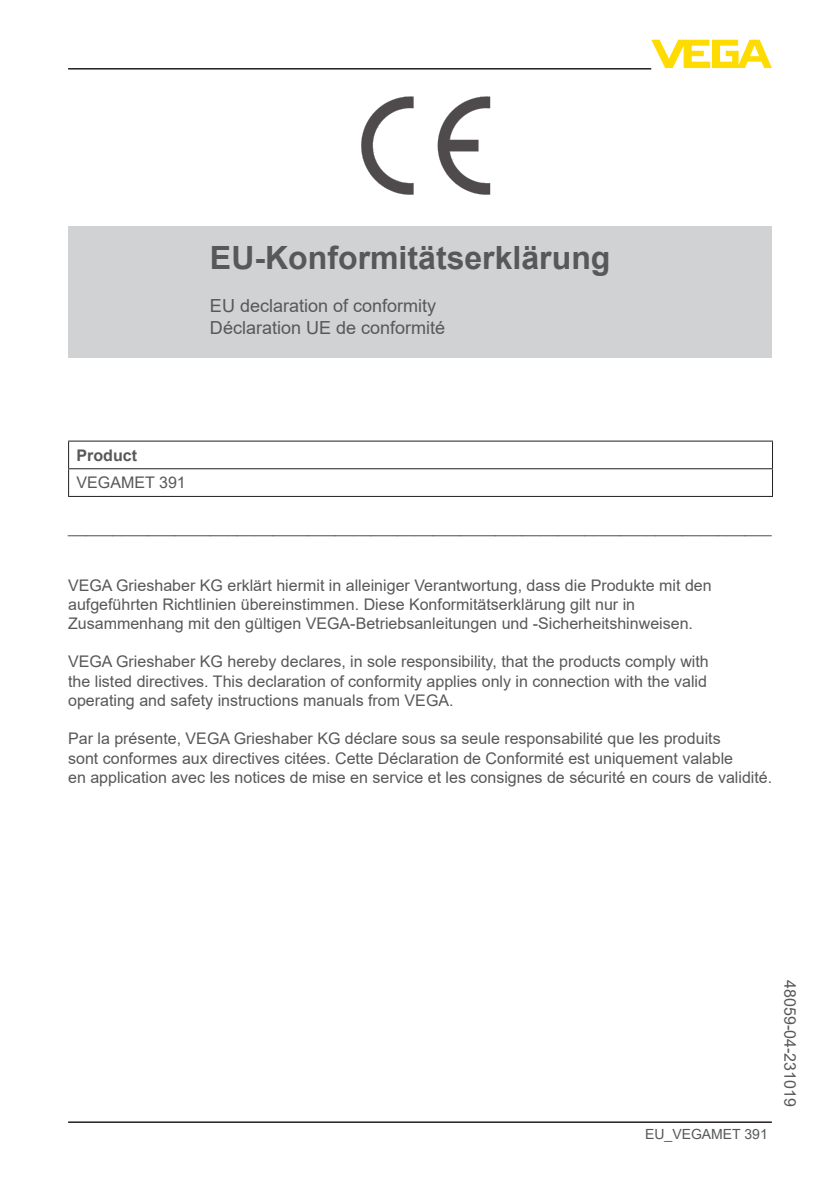
<style>
.page{position:relative;width:840px;height:1191px;background:#fff}
.page>*{position:absolute;margin:0;border:0;box-sizing:border-box;transform-origin:0 0}
.t1{font:700 32px "Arial";color:#57585a}
.t2{font:18px/21.6px "Arial";color:#57585a}
.t3{font:16px/19.2px "Arial";color:#57585a}
.t4{font:700 16px "Arial";color:#57585a}
.t5{font:14px "Arial";color:#57585a}
</style>
<div class="page">
<div style="left:68px;top:227px;width:703px;height:131px;background:#d1d2d4"></div>
<svg style="left:437px;top:96px;width:53px;height:99px"></svg>
<svg style="left:361px;top:96px;width:52px;height:99px"></svg>
<hr style="left:68px;top:440px;width:704px;height:1px;background:#231f20">
<hr style="left:68px;top:468px;width:704px;height:1px;background:#231f20">
<svg style="left:68px;top:441px;width:1px;height:55px"></svg>
<hr style="left:68px;top:496px;width:704px;height:1px;background:#231f20">
<hr style="left:68px;top:1121px;width:703px;height:2px;background:#231f20">
<svg style="left:651px;top:40px;width:120px;height:28px"></svg>
<hr style="left:68px;top:68px;width:583px;height:2px;background:#231f20">
<h1 class="t1" style="left:210px;top:235px;width:402px">EU-Konformitätserklärung</h1>
<p class="t2" style="left:210px;top:295px;width:237px">EU declaration of conformity<br>Déclaration UE de conformité</p>
<p class="t4" style="left:77px;top:444px;width:62px">Product</p>
<p class="t3" style="left:77px;top:473px;width:111px">VEGAMET 391</p>
<p class="t3" style="left:68px;top:517px;width:704px">_______________________________________________________________________________</p>
<p class="t3" style="left:68px;top:575px;width:644px">VEGA Grieshaber KG erklärt hiermit in alleiniger Verantwortung, dass die Produkte mit den aufgeführten Richtlinien übereinstimmen. Diese Konformitätserklärung gilt nur in<br>Zusammenhang mit den gültigen VEGA-Betriebsanleitungen und -Sicherheitshinweisen.</p>
<p class="t3" style="left:68px;top:652px;width:642px;text-align:justify">VEGA Grieshaber KG hereby declares, in sole responsibility, that the products comply with the listed directives. This declaration of conformity applies only in connection with the valid operating and safety instructions manuals from VEGA.</p>
<p class="t3" style="left:68px;top:729px;width:705px">Par la présente, VEGA Grieshaber KG déclare sous sa seule responsabilité que les produits<br>sont conformes aux directives citées. Cette Déclaration de Conformité est uniquement valable<br>en application avec les notices de mise en service et les consignes de sécurité en cours de validité.</p>
<p class="t5" style="left:644px;top:1124px;width:124px">EU_VEGAMET 391</p>
<p class="t3" style="left:799px;top:980px;width:128px;rotate:90deg">48059-04-231019</p>
</div>
